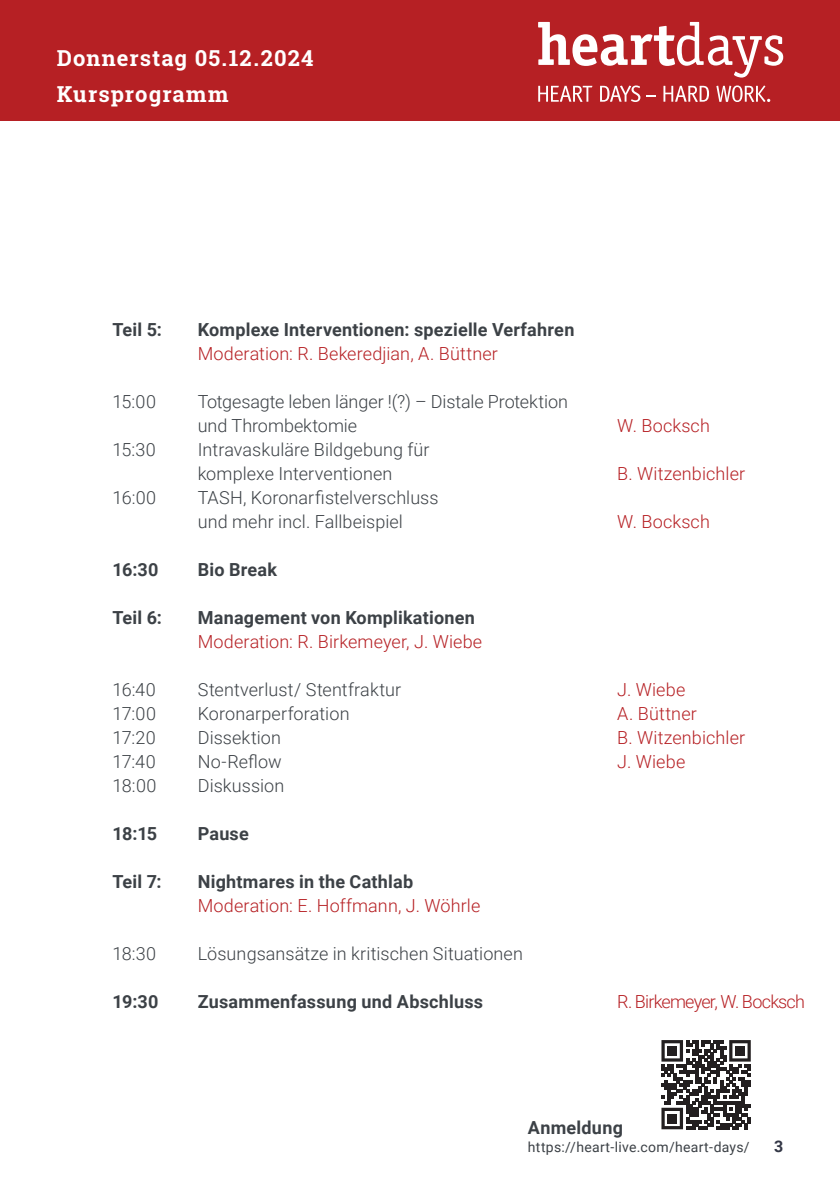
<style>
.page{position:relative;width:840px;height:1191px;background:#fff}
.page>*{position:absolute;margin:0;border:0;box-sizing:border-box;transform-origin:0 0}
.t1{font:700 22px "Roboto Slab";letter-spacing:.05em;color:#fff}
.t2{font:300 18px/24px "Roboto";letter-spacing:.005em;color:#3c4146}
.t3{font:700 18px "Roboto";letter-spacing:.01em;color:#3c4146}
.t4{font:300 18px "Roboto";letter-spacing:.005em;color:#b62024}
.t5{font:300 18px "Roboto";letter-spacing:-.04em;color:#b62024}
.t6{font:700 16px "Roboto";color:#333746}
.t7{font:14px "Roboto";letter-spacing:.02em;color:#3c4146}
</style>
<div class="page">
<div style="left:0;top:0;width:839px;height:120px;background:#b62024"></div>
<svg style="left:538px;top:22px;width:244px;height:56px"></svg>
<svg style="left:538px;top:85px;width:102px;height:17px"></svg>
<svg style="left:663px;top:85px;width:106px;height:17px"></svg>
<svg style="left:646px;top:95px;width:9px;height:2px"></svg>
<svg style="left:661px;top:1040px;width:89px;height:89px"></svg>
<div style="left:667px;top:1046px;width:9px;height:9px;background:#231f20"></div>
<div style="left:735px;top:1046px;width:9px;height:9px;background:#231f20"></div>
<div style="left:667px;top:1113px;width:9px;height:10px;background:#231f20"></div>
<p class="t1" style="left:57px;top:43px;width:258px">Donnerstag 05.12.2024</p>
<p class="t1" style="left:57px;top:79px;width:173px">Kursprogramm</p>
<p class="t3" style="left:113px;top:317px;width:51px">Teil 5:</p>
<p class="t3" style="left:198px;top:317px;width:378px">Komplexe Interventionen: spezielle Verfahren</p>
<p class="t4" style="left:198px;top:341px;width:301px">Moderation: R. Bekeredjian, A. Büttner</p>
<p class="t2" style="left:113px;top:389px;width:45px">15:00</p>
<p class="t2" style="left:198px;top:389px;width:371px">Totgesagte leben länger !(?) – Distale Protektion und Thrombektomie</p>
<p class="t2" style="left:113px;top:437px;width:45px">15:30</p>
<p class="t2" style="left:198px;top:437px;width:233px">Intravaskuläre Bildgebung für komplexe Interventionen</p>
<p class="t2" style="left:113px;top:485px;width:45px">16:00</p>
<p class="t2" style="left:198px;top:485px;width:242px">TASH, Koronarfistelverschluss und mehr incl. Fallbeispiel</p>
<p class="t4" style="left:617px;top:413px;width:94px">W. Bocksch</p>
<p class="t4" style="left:617px;top:461px;width:129px">B. Witzenbichler</p>
<p class="t4" style="left:617px;top:509px;width:94px">W. Bocksch</p>
<p class="t3" style="left:113px;top:557px;width:47px">16:30</p>
<p class="t3" style="left:198px;top:557px;width:81px">Bio Break</p>
<p class="t3" style="left:113px;top:605px;width:51px">Teil 6:</p>
<p class="t3" style="left:198px;top:605px;width:278px">Management von Komplikationen</p>
<p class="t4" style="left:198px;top:629px;width:286px">Moderation: R. Birkemeyer, J. Wiebe</p>
<p class="t2" style="left:113px;top:677px;width:45px">16:40</p>
<p class="t2" style="left:198px;top:677px;width:205px">Stentverlust/ Stentfraktur</p>
<p class="t4" style="left:617px;top:677px;width:70px">J. Wiebe</p>
<p class="t2" style="left:113px;top:701px;width:45px">17:00</p>
<p class="t2" style="left:198px;top:701px;width:153px">Koronarperforation</p>
<p class="t4" style="left:617px;top:701px;width:81px">A. Büttner</p>
<p class="t2" style="left:113px;top:725px;width:45px">17:20</p>
<p class="t2" style="left:198px;top:725px;width:85px">Dissektion</p>
<p class="t4" style="left:617px;top:725px;width:129px">B. Witzenbichler</p>
<p class="t2" style="left:113px;top:749px;width:44px">17:40</p>
<p class="t2" style="left:198px;top:749px;width:85px">No-Reflow</p>
<p class="t4" style="left:617px;top:749px;width:70px">J. Wiebe</p>
<p class="t2" style="left:113px;top:773px;width:45px">18:00</p>
<p class="t2" style="left:198px;top:773px;width:88px">Diskussion</p>
<p class="t3" style="left:113px;top:821px;width:46px">18:15</p>
<p class="t3" style="left:198px;top:821px;width:52px">Pause</p>
<p class="t3" style="left:113px;top:869px;width:51px">Teil 7:</p>
<p class="t3" style="left:198px;top:869px;width:217px">Nightmares in the Cathlab</p>
<p class="t4" style="left:198px;top:893px;width:284px">Moderation: E. Hoffmann, J. Wöhrle</p>
<p class="t2" style="left:113px;top:941px;width:45px">18:30</p>
<p class="t2" style="left:198px;top:941px;width:326px">Lösungsansätze in kritischen Situationen</p>
<p class="t3" style="left:113px;top:989px;width:47px">19:30</p>
<p class="t3" style="left:198px;top:989px;width:287px">Zusammenfassung und Abschluss</p>
<p class="t5" style="left:617px;top:989px;width:189px">R. Birkemeyer, W. Bocksch</p>
<p class="t3" style="left:527px;top:1115px;width:97px">Anmeldung</p>
<p class="t7" style="left:527px;top:1137px;width:223px">https://heart-live.com/heart-days/</p>
<p class="t6" style="left:773px;top:1135px;width:11px">3</p>
</div>
